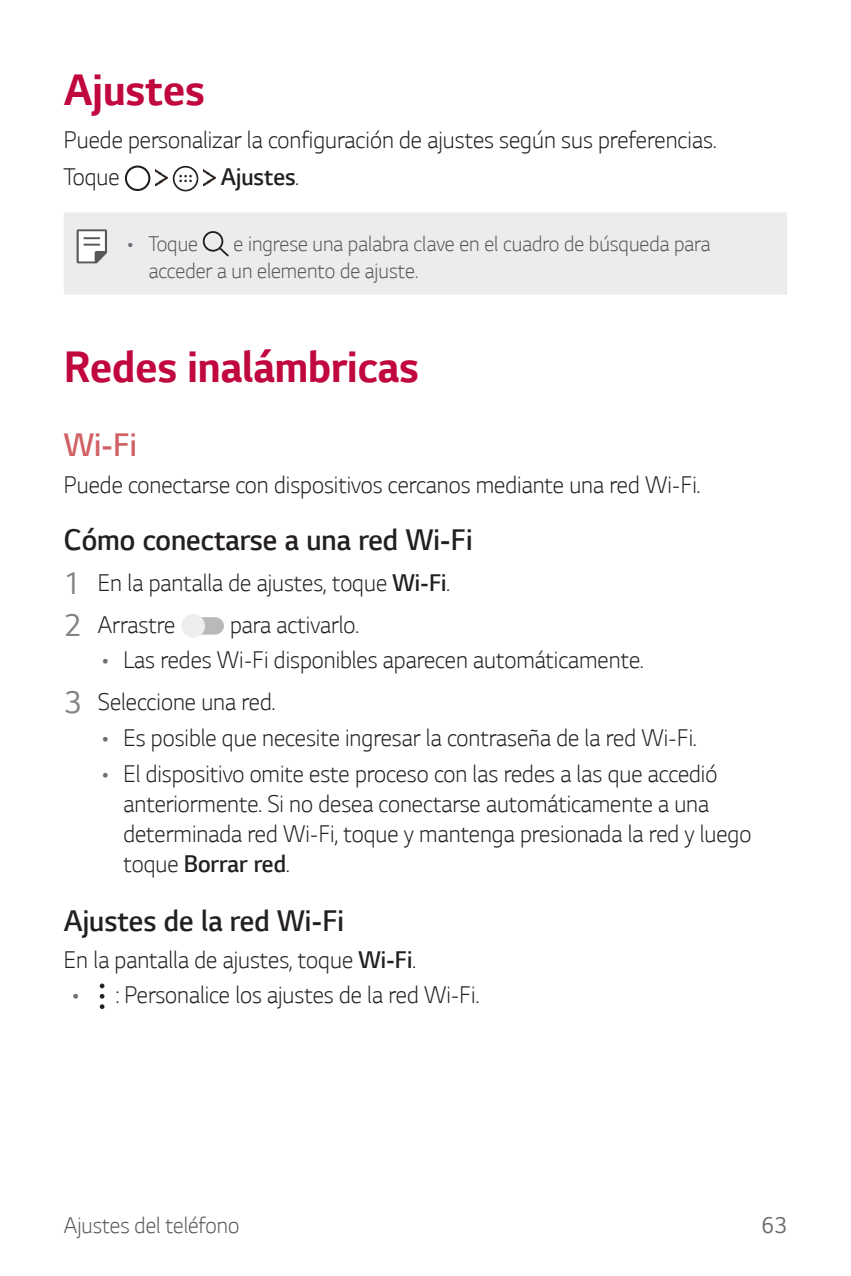
<style>
.page{position:relative;width:851px;height:1276px;background:#fff}
.page>*{position:absolute;margin:0;border:0;box-sizing:border-box;transform-origin:0 0}
.t1{font:700 46.5px "LG Smart";color:#c0073e;scale:.95 1}
.t2{font:300 34.5px "LG Smart";color:#d06165;scale:.95 1}
.t3{font:300 31.5px "LG Smart";color:#231f20;scale:.95 1}
.t4{font:300 25.5px/30px "LG Smart";color:#231f20;scale:.95 1}
.t5{font:300 25.5px "LG Smart";color:#231f20;scale:.95 1}
.t6{font:300 24px "LG Smart";color:#57585a;scale:.95 1}
.t7{font:24px "LG Smart";color:#6c6d70;scale:.95 1}
.t8{font:300 22.5px/27px "LG Smart";color:#57585a;scale:.95 1}
.s1{font-style:inherit}
.s2{color:#6c6d70}
.s3{font-weight:400;font-size:33px;color:#808285}
</style>
<div class="page">
<svg style="left:125px;top:165px;width:25px;height:26px"></svg>
<img style="left:156px;top:170px;width:11px;height:15px">
<div style="left:173px;top:166px;width:25px;height:25px;background:#2b2728;border-radius:50%"></div>
<div style="left:174px;top:167px;width:23px;height:23px;background:#fff;border-radius:50%"></div>
<div style="left:174px;top:167px;width:23px;height:23px;border:1px solid #231f20;border-radius:50%"></div>
<svg style="left:179px;top:175px;width:13px;height:7px"></svg>
<img style="left:203px;top:170px;width:12px;height:15px">
<div style="left:64px;top:212px;width:723px;height:83px;background:#ececee"></div>
<svg style="left:77px;top:229px;width:30px;height:34px"></svg>
<svg style="left:203px;top:231px;width:26px;height:26px"></svg>
<div style="left:186px;top:617px;width:38px;height:17px;background:#b9b9ba;border-radius:9px"></div>
<div style="left:181px;top:614px;width:24px;height:24px;background:#edefed;border-radius:50%"></div>
<svg style="left:100px;top:983px;width:4px;height:5px"></svg>
<svg style="left:100px;top:994px;width:4px;height:4px"></svg>
<svg style="left:100px;top:1004px;width:4px;height:5px"></svg>
<h1 class="t1" style="left:64px;top:72px;width:150px">Ajustes</h1>
<p class="t4" style="left:64px;top:124px;width:688px;line-height:36.9px">Puede personalizar la configuración de ajustes según sus preferencias.<br>Toque</p>
<p class="t5" style="left:221px;top:167px;width:84px">Ajustes<span class="s1">.</span></p>
<p class="t8" style="left:149px;top:232px;width:592px;text-indent:85px">e ingrese una palabra clave en el cuadro de búsqueda para acceder a un elemento de ajuste.</p>
<p class="t8" style="left:128px;top:232px;width:76px"><span class="s2">•</span> Toque</p>
<h1 class="t1" style="left:64px;top:349px;width:375px">Redes inalámbricas</h1>
<h2 class="t2" style="left:64px;top:432px;width:79px">Wi-Fi</h2>
<p class="t4" style="left:64px;top:473px;width:671px">Puede conectarse con dispositivos cercanos mediante una red Wi-Fi.</p>
<p class="t3" style="left:64px;top:528px;width:432px">Cómo conectarse a una red Wi-Fi</p>
<p class="t4" style="left:64px;top:565px;width:408px;line-height:41.1px"><span class="s3">1</span> En la pantalla de ajustes, toque <span class="s1">Wi-Fi</span>.<br><span class="s3">2</span> Arrastre</p>
<p class="t4" style="left:230px;top:612px;width:137px">para activarlo.</p>
<p class="t4" style="left:64px;top:641px;width:611px;line-height:42.6px;text-indent:38px"><span class="s2">•</span> Las redes Wi-Fi disponibles aparecen automáticamente.<br><span class="s3">3</span> Seleccione una red.</p>
<p class="t4" style="left:102px;top:725px;width:627px"><span class="s2">•</span> Es posible que necesite ingresar la contraseña de la red Wi-Fi.</p>
<p class="t4" style="left:123px;top:762px;width:662px;text-indent:-21px"><span class="s2">•</span> El dispositivo omite este proceso con las redes a las que accedió anteriormente. Si no desea conectarse automáticamente a una determinada red Wi-Fi, toque y mantenga presionada la red y luego toque <span class="s1">Borrar red</span>.</p>
<p class="t3" style="left:64px;top:908px;width:296px">Ajustes de la red Wi-Fi</p>
<p class="t4" style="left:64px;top:947px;width:372px">En la pantalla de ajustes, toque <span class="s1">Wi-Fi</span>.</p>
<p class="t4" style="left:72px;top:982px;width:430px"><span class="s2">•</span> : Personalice los ajustes de la red Wi-Fi.</p>
<p class="t6" style="left:64px;top:1215px;width:186px">Ajustes del teléfono</p>
<p class="t7" style="left:761px;top:1215px;width:29px">63</p>
</div>
